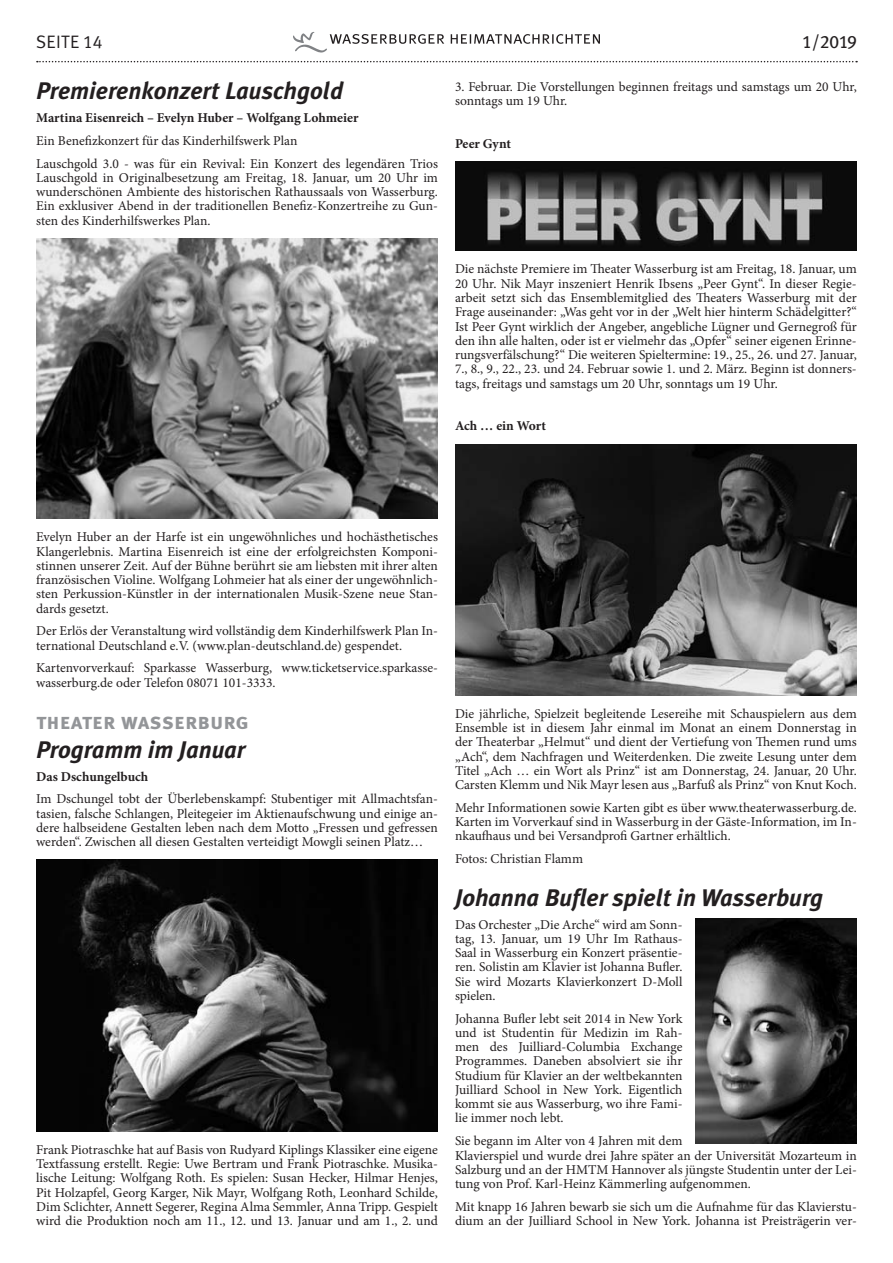
<style>
.page{position:relative;width:893px;height:1263px;background:#fff}
.page>*{position:absolute;margin:0;border:0;box-sizing:border-box;transform-origin:0 0}
.t1{font:italic 700 24px "Meta Plus";color:#231f20}
.t2{font:22.5px "Meta Plus Bold Caps";color:#939598}
.t3{font:18px "Meta Plus Normal";letter-spacing:.01em;color:#231f20}
.t4{font:18px "Meta Plus Book Caps";color:#231f20}
.t5{font:13.5px/14.2px "Minion Pro";color:#231f20;text-align:justify}
.t6{font:700 13.5px "Minion Pro";letter-spacing:-.005em;color:#231f20}
.s1{font-family:"Meta Plus Normal Caps"}
</style>
<div class="page">
<svg style="left:37px;top:61px;width:820px;height:1px"></svg>
<svg style="left:293px;top:32px;width:307px;height:21px"></svg>
<img style="left:36px;top:238px;width:402px;height:281px">
<img style="left:36px;top:859px;width:402px;height:272px">
<img style="left:455px;top:162px;width:402px;height:89px">
<img style="left:455px;top:444px;width:402px;height:251px">
<img style="left:695px;top:918px;width:162px;height:226px">
<h3 class="t3" style="left:36px;top:32px;width:68px">SEITE <span class="s1">14</span></h3>
<h3 class="t4" style="left:802px;top:32px;width:56px">1/2019</h3>
<h1 class="t1" style="left:36px;top:77px;width:309px">Premierenkonzert Lauschgold</h1>
<p class="t6" style="left:36px;top:108px;width:324px">Martina Eisenreich – Evelyn Huber – Wolfgang Lohmeier</p>
<p class="t5" style="left:36px;top:129px;width:403px;line-height:22.8px">Ein Benefizkonzert für das Kinderhilfswerk Plan<br>Lauschgold 3.0 - was für ein Revival: Ein Konzert des legendären Trios</p>
<p class="t5" style="left:36px;top:171px;width:403px">Lauschgold in Originalbesetzung am Freitag, 18. Januar, um 20 Uhr im wunderschönen Ambiente des historischen Rathaussaals von Wasserburg.<br>Ein exklusiver Abend in der traditionellen Benefiz-Konzertreihe zu Gun&shy;sten des Kinderhilfswerkes Plan.</p>
<p class="t5" style="left:455px;top:79px;width:403px">3. Februar. Die Vorstellungen beginnen freitags und samstags um 20 Uhr, sonntags um 19 Uhr.</p>
<p class="t6" style="left:455px;top:134px;width:58px">Peer Gynt</p>
<p class="t5" style="left:455px;top:262px;width:403px">Die nächste Premiere im Theater Wasserburg ist am Freitag, 18. Januar, um 20 Uhr. Nik Mayr inszeniert Henrik Ibsens „Peer Gynt“. In dieser Regie&shy;arbeit setzt sich das Ensemblemitglied des Theaters Wasserburg mit der Frage auseinander: „Was geht vor in der „Welt hier hinterm Schädelgitter?“ Ist Peer Gynt wirklich der Angeber, angebliche Lügner und Gernegroß für den ihn alle halten, oder ist er vielmehr das „Opfer“ seiner eigenen Erinne&shy;rungsverfälschung?“ Die weiteren Spieltermine: 19., 25., 26. und 27. Januar, 7., 8., 9., 22., 23. und 24. Februar sowie 1. und 2. März. Beginn ist donners&shy;tags, freitags und samstags um 20 Uhr, sonntags um 19 Uhr.</p>
<p class="t6" style="left:455px;top:416px;width:92px">Ach … ein Wort</p>
<p class="t5" style="left:36px;top:530px;width:403px">Evelyn Huber an der Harfe ist ein ungewöhnliches und hochästhetisches Klangerlebnis. Martina Eisenreich ist eine der erfolgreichsten Komponi&shy;stinnen unserer Zeit. Auf der Bühne berührt sie am liebsten mit ihrer alten französischen Violine. Wolfgang Lohmeier hat als einer der ungewöhnlich&shy;sten Perkussion-Künstler in der internationalen Musik-Szene neue Stan&shy;dards gesetzt.</p>
<p class="t5" style="left:36px;top:624px;width:403px">Der Erlös der Veranstaltung wird vollständig dem Kinderhilfswerk Plan In&shy;ternational Deutschland e.V. (www.plan-deutschland.de) gespendet.</p>
<p class="t5" style="left:36px;top:661px;width:403px">Kartenvorverkauf: Sparkasse Wasserburg, www.ticketservice.sparkasse&shy;wasserburg.de oder Telefon 08071 101-3333.</p>
<h2 class="t2" style="left:36px;top:709px;width:214px">theater wasserburg</h2>
<h1 class="t1" style="left:36px;top:736px;width:211px">Programm im Januar</h1>
<p class="t6" style="left:36px;top:767px;width:114px">Das Dschungelbuch</p>
<p class="t5" style="left:36px;top:792px;width:403px">Im Dschungel tobt der Überlebenskampf: Stubentiger mit Allmachtsfan&shy;tasien, falsche Schlangen, Pleitegeier im Aktienaufschwung und einige an&shy;dere halbseidene Gestalten leben nach dem Motto „Fressen und gefressen werden“. Zwischen all diesen Gestalten verteidigt Mowgli seinen Platz…</p>
<p class="t5" style="left:36px;top:1142px;width:403px">Frank Piotraschke hat auf Basis von Rudyard Kiplings Klassiker eine eigene Textfassung erstellt. Regie: Uwe Bertram und Frank Piotraschke. Musika&shy;lische Leitung: Wolfgang Roth. Es spielen: Susan Hecker, Hilmar Henjes, Pit Holzapfel, Georg Karger, Nik Mayr, Wolfgang Roth, Leonhard Schilde, Dim Sclichter, Annett Segerer, Regina Alma Semmler, Anna Tripp. Gespielt wird die Produktion noch am 11., 12. und 13. Januar und am 1., 2. und</p>
<p class="t5" style="left:455px;top:706px;width:403px">Die jährliche, Spielzeit begleitende Lesereihe mit Schauspielern aus dem Ensemble ist in diesem Jahr einmal im Monat an einem Donnerstag in der Theaterbar „Helmut“ und dient der Vertiefung von Themen rund ums „Ach“, dem Nachfragen und Weiterdenken. Die zweite Lesung unter dem Titel „Ach … ein Wort als Prinz“ ist am Donnerstag, 24. Januar, 20 Uhr.<br>Carsten Klemm und Nik Mayr lesen aus „Barfuß als Prinz“ von Knut Koch.</p>
<p class="t5" style="left:455px;top:800px;width:403px">Mehr Informationen sowie Karten gibt es über www.theaterwasserburg.de.<br>Karten im Vorverkauf sind in Wasserburg in der Gäste-Information, im In&shy;nkaufhaus und bei Versandprofi Gartner erhältlich.</p>
<p class="t5" style="left:455px;top:852px;width:130px">Fotos: Christian Flamm</p>
<h1 class="t1" style="left:455px;top:884px;width:370px">Johanna Bufler spielt in Wasserburg</h1>
<p class="t5" style="left:455px;top:917px;width:229px">Das Orchester „Die Arche“ wird am Sonn&shy;tag, 13. Januar, um 19 Uhr Im Rathaus-Saal in Wasserburg ein Konzert präsentie&shy;ren. Solistin am Klavier ist Johanna Bufler.<br>Sie wird Mozarts Klavierkonzert D-Moll spielen.</p>
<p class="t5" style="left:455px;top:1011px;width:229px">Johanna Bufler lebt seit 2014 in New York und ist Studentin für Medizin im Rah&shy;men des Juilliard-Columbia Exchange Programmes. Daneben absolviert sie ihr Studium für Klavier an der weltbekannten Juilliard School in New York. Eigentlich kommt sie aus Wasserburg, wo ihre Fami&shy;lie immer noch lebt.</p>
<p class="t5" style="left:455px;top:1134px;width:403px;text-align:left">Sie begann im Alter von 4 Jahren mit dem<br>Klavierspiel und wurde drei Jahre später an der Universität Mozarteum in Salzburg und an der HMTM Hannover als jüngste Studentin unter der Lei&shy;tung von Prof. Karl-Heinz Kämmerling aufgenommen.</p>
<p class="t5" style="left:455px;top:1199px;width:403px">Mit knapp 16 Jahren bewarb sie sich um die Aufnahme für das Klavierstu&shy;dium an der Juilliard School in New York. Johanna ist Preisträgerin ver-</p>
</div>
